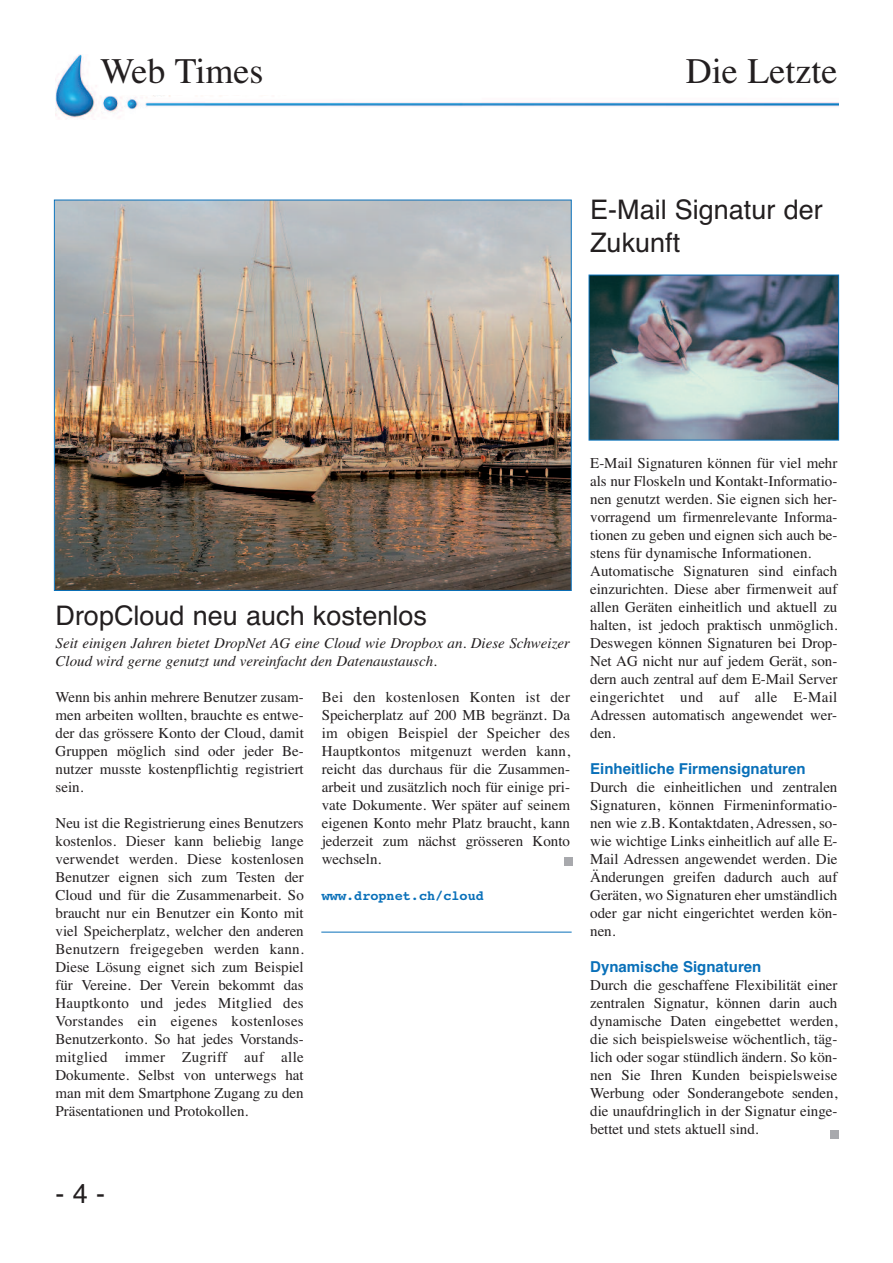
<style>
.page{position:relative;width:893px;height:1263px;background:#fff}
.page>*{position:absolute;margin:0;border:0;box-sizing:border-box;transform-origin:0 0}
.t1{font:36px "Times";color:#231f20}
.t2{font:27px/32.4px "Helvetica";color:#231f20}
.t3{font:15px/18px "Times";color:#231f20;text-align:justify}
.t4{font:italic 15px/18px "Times";color:#231f20}
.t5{font:700 15px "Helvetica";color:#0970b9}
.t6{font:700 13.5px "Courier";color:#0970b9}
</style>
<div class="page">
<img style="left:56px;top:54px;width:783px;height:65px">
<div style="left:99px;top:54px;width:250px;height:41px;background:#fff"></div>
<div style="left:831px;top:1130px;width:8px;height:9px;background:#a8a9ad"></div>
<img style="left:56px;top:202px;width:514px;height:387px">
<img style="left:591px;top:277px;width:246px;height:161px">
<div style="left:589px;top:275px;width:250px;height:165px;border:1px solid #0970b9"></div>
<div style="left:564px;top:857px;width:8px;height:9px;background:#a8a9ad"></div>
<hr style="left:321px;top:932px;width:251px;height:1px;background:#0970b9">
<h1 class="t1" style="left:100px;top:37px;width:165px">Web Times</h1>
<h1 class="t1" style="left:686px;top:37px;width:153px">Die Letzte</h1>
<h2 class="t2" style="left:590px;top:194px;width:234px">E-Mail Signatur der<br>Zukunft</h2>
<h2 class="t2" style="left:56px;top:601px;width:373px">DropCloud neu auch kostenlos</h2>
<p class="t4" style="left:56px;top:633px;width:516px">Seit einigen Jahren bietet DropNet AG eine Cloud wie Dropbox an. Diese Schweizer<br>Cloud wird gerne genutzt und vereinfacht den Datenaustausch.</p>
<p class="t3" style="left:55px;top:687px;width:250px">Wenn bis anhin mehrere Benutzer zusam&shy;men arbeiten wollten, brauchte es entwe&shy;der das grössere Konto der Cloud, damit Gruppen möglich sind oder jeder Be&shy;nutzer musste kostenpflichtig registriert sein.</p>
<p class="t3" style="left:55px;top:813px;width:250px">Neu ist die Registrierung eines Benutzers kostenlos. Dieser kann beliebig lange verwendet werden. Diese kostenlosen Benutzer eignen sich zum Testen der Cloud und für die Zusammenarbeit. So braucht nur ein Benutzer ein Konto mit viel Speicherplatz, welcher den anderen Benutzern freigegeben werden kann.<br>Diese Lösung eignet sich zum Beispiel für Vereine. Der Verein bekommt das Hauptkonto und jedes Mitglied des Vorstandes ein eigenes kostenloses Benutzerkonto. So hat jedes Vorstands&shy;mitglied immer Zugriff auf alle Dokumente. Selbst von unterwegs hat man mit dem Smartphone Zugang zu den Präsentationen und Protokollen.</p>
<p class="t3" style="left:322px;top:687px;width:250px">Bei den kostenlosen Konten ist der Speicherplatz auf 200 MB begränzt. Da im obigen Beispiel der Speicher des Hauptkontos mitgenuzt werden kann, reicht das durchaus für die Zusammen&shy;arbeit und zusätzlich noch für einige pri&shy;vate Dokumente. Wer später auf seinem eigenen Konto mehr Platz braucht, kann jederzeit zum nächst grösseren Konto wechseln.</p>
<p class="t6" style="left:322px;top:885px;width:164px">www.dropnet.ch/cloud</p>
<h2 class="t2" style="left:56px;top:1178px;width:51px">-4-</h2>
<p class="t3" style="left:590px;top:453px;width:249px;text-align:left">E-Mail Signaturen können für viel mehr als nur Floskeln und Kontakt-Informatio&shy;nen genutzt werden. Sie eignen sich her&shy;vorragend um firmenrelevante Informa&shy;tionen zu geben und eignen sich auch be&shy;stens für dynamische Informationen.<br>Automatische Signaturen sind einfach einzurichten. Diese aber firmenweit auf allen Geräten einheitlich und aktuell zu halten, ist jedoch praktisch unmöglich.<br>Deswegen können Signaturen bei Drop-Net AG nicht nur auf jedem Gerät, son&shy;dern auch zentral auf dem E-Mail Server eingerichtet und auf alle E-Mail Adressen automatisch angewendet wer&shy;den.</p>
<p class="t5" style="left:590px;top:757px;width:217px">Einheitliche Firmensignaturen</p>
<p class="t3" style="left:590px;top:777px;width:249px">Durch die einheitlichen und zentralen Signaturen, können Firmeninformatio&shy;nen wie z.B. Kontaktdaten, Adressen, so&shy;wie wichtige Links einheitlich auf alle E-Mail Adressen angewendet werden. Die Änderungen greifen dadurch auch auf Geräten, wo Signaturen eher umständlich oder gar nicht eingerichtet werden kön&shy;nen.</p>
<p class="t5" style="left:590px;top:955px;width:173px">Dynamische Signaturen</p>
<p class="t3" style="left:590px;top:975px;width:249px">Durch die geschaffene Flexibilität einer zentralen Signatur, können darin auch dynamische Daten eingebettet werden, die sich beispielsweise wöchentlich, täg&shy;lich oder sogar stündlich ändern. So kön&shy;nen Sie Ihren Kunden beispielsweise Werbung oder Sonderangebote senden, die unaufdringlich in der Signatur einge&shy;bettet und stets aktuell sind.</p>
</div>
